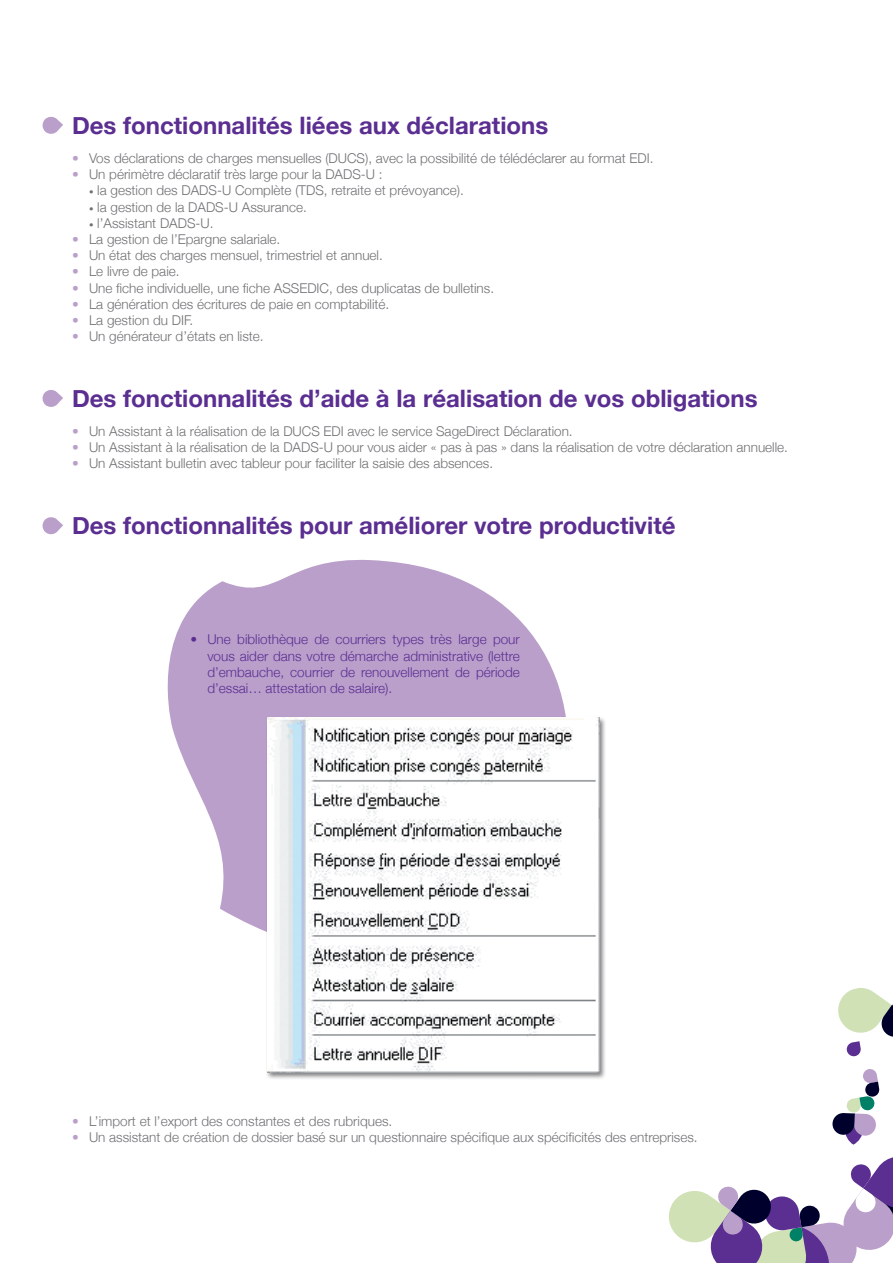
<style>
.page{position:relative;width:893px;height:1263px;background:#fff}
.page>*{position:absolute;margin:0;border:0;box-sizing:border-box;transform-origin:0 0}
.t1{font:700 24px "Helvetica Neue";color:#5b2e91}
.t2{font:300 13.5px "Helvetica Neue";color:#717074}
.t3{font:300 13.5px/16.2px "Helvetica Neue";color:#5b2e91;text-align:justify}
.s1{color:#ba9fcb}
.s2{font-size:9px}
</style>
<div class="page">
<svg style="left:845px;top:1113px;width:18px;height:32px"></svg>
<svg style="left:669px;top:1157px;width:224px;height:106px"></svg>
<svg style="left:832px;top:988px;width:61px;height:148px"></svg>
<svg style="left:42px;top:116px;width:21px;height:18px"></svg>
<svg style="left:42px;top:390px;width:21px;height:17px"></svg>
<svg style="left:42px;top:517px;width:21px;height:18px"></svg>
<svg style="left:167px;top:559px;width:399px;height:373px;fill:#ba9fcb"></svg>
<div style="left:266px;top:716px;width:340px;height:363px;background:#231f20;opacity:.58"></div>
<img style="left:267px;top:718px;width:332px;height:354px">
<h1 class="t1" style="left:72px;top:111px;width:478px">Des fonctionnalités liées aux déclarations</h1>
<p class="t2" style="left:72px;top:150px;width:583px"><span class="s1">•</span> Vos déclarations de charges mensuelles (DUCS), avec la possibilité de télédéclarer au format EDI.</p>
<p class="t2" style="left:72px;top:166px;width:312px"><span class="s1">•</span> Un périmètre déclaratif très large pour la DADS-U :</p>
<p class="t2" style="left:89px;top:182px;width:376px"><span class="s2">•</span> la gestion des DADS-U Complète (TDS, retraite et prévoyance).</p>
<p class="t2" style="left:89px;top:198px;width:219px"><span class="s2">•</span> la gestion de la DADS-U Assurance.</p>
<p class="t2" style="left:89px;top:215px;width:126px"><span class="s2">•</span> l’Assistant DADS-U.</p>
<p class="t2" style="left:72px;top:231px;width:210px"><span class="s1">•</span> La gestion de l’Epargne salariale.</p>
<p class="t2" style="left:72px;top:247px;width:312px"><span class="s1">•</span> Un état des charges mensuel, trimestriel et annuel.</p>
<p class="t2" style="left:72px;top:263px;width:109px"><span class="s1">•</span> Le livre de paie.</p>
<p class="t2" style="left:72px;top:279px;width:424px"><span class="s1">•</span> Une fiche individuelle, une fiche ASSEDIC, des duplicatas de bulletins.</p>
<p class="t2" style="left:72px;top:296px;width:319px"><span class="s1">•</span> La génération des écritures de paie en comptabilité.</p>
<p class="t2" style="left:72px;top:312px;width:123px"><span class="s1">•</span> La gestion du DIF.</p>
<p class="t2" style="left:72px;top:328px;width:193px"><span class="s1">•</span> Un générateur d’états en liste.</p>
<h1 class="t1" style="left:72px;top:384px;width:687px">Des fonctionnalités d’aide à la réalisation de vos obligations</h1>
<p class="t2" style="left:72px;top:423px;width:502px"><span class="s1">•</span> Un Assistant à la réalisation de la DUCS EDI avec le service SageDirect Déclaration.</p>
<p class="t2" style="left:72px;top:439px;width:717px"><span class="s1">•</span> Un Assistant à la réalisation de la DADS-U pour vous aider « pas à pas » dans la réalisation de votre déclaration annuelle.</p>
<p class="t2" style="left:72px;top:455px;width:423px"><span class="s1">•</span> Un Assistant bulletin avec tableur pour faciliter la saisie des absences.</p>
<h1 class="t1" style="left:72px;top:511px;width:605px">Des fonctionnalités pour améliorer votre productivité</h1>
<p class="t3" style="left:207px;top:631px;width:314px;text-indent:-17px">• Une bibliothèque de courriers types très large pour vous aider dans votre démarche administrative (lettre d’embauche, courrier de renouvellement de période d’essai… attestation de salaire).</p>
<p class="t2" style="left:72px;top:1113px;width:322px"><span class="s1">•</span> L’import et l’export des constantes et des rubriques.</p>
<p class="t2" style="left:72px;top:1129px;width:627px"><span class="s1">•</span> Un assistant de création de dossier basé sur un questionnaire spécifique aux spécificités des entreprises.</p>
</div>
